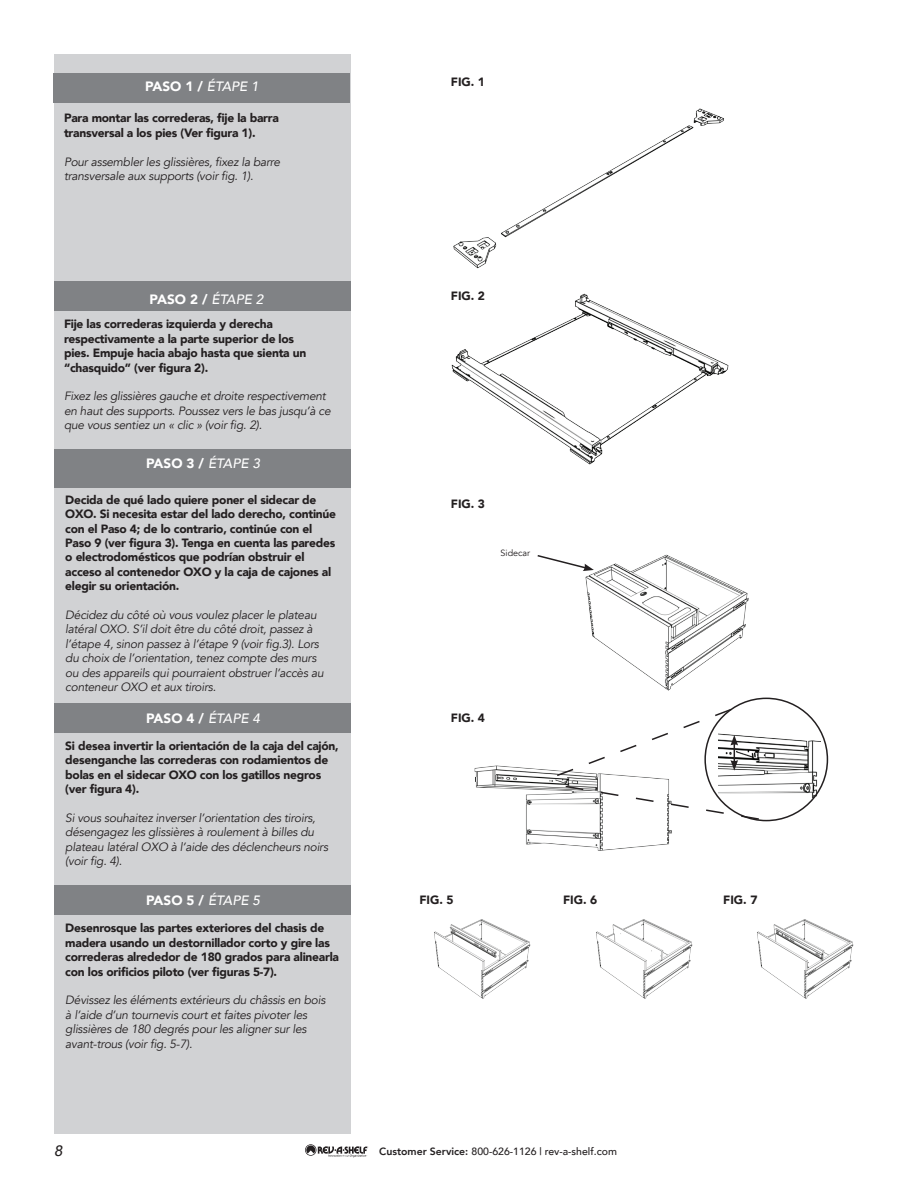
<style>
.page{position:relative;width:918px;height:1188px;background:#fff}
.page>*{position:absolute;margin:0;border:0;box-sizing:border-box;transform-origin:0 0}
.t1{font:italic 500 15px "Avenir";color:#231f20}
.t2{font:900 13.5px "Avenir";color:#fff}
.t3{font:900 12px/14.4px "Avenir";letter-spacing:-.02em;color:#231f20}
.t4{font:italic 12px/14.4px "Avenir";letter-spacing:-.02em;color:#231f20}
.t5{font:500 10.5px "Avenir";color:#231f20}
.t6{font:9px "Avenir";color:#231f20}
.s1{font-weight:500;font-style:italic}
.s2{font-weight:800}
</style>
<div class="page">
<svg style="left:305px;top:1144px;width:63px;height:13px"></svg>
<img style="left:474px;top:765px;width:198px;height:86px">
<img style="left:719px;top:726px;width:101px;height:72px">
<img style="left:434px;top:919px;width:97px;height:80px">
<img style="left:596px;top:919px;width:97px;height:80px">
<img style="left:757px;top:919px;width:97px;height:80px">
<div style="left:54px;top:54px;width:297px;height:1080px;background:#d1d2d4"></div>
<div style="left:55px;top:281px;width:296px;height:30px;background:#808285"></div>
<div style="left:55px;top:449px;width:296px;height:39px;background:#808285"></div>
<div style="left:55px;top:703px;width:296px;height:30px;background:#808285"></div>
<div style="left:55px;top:885px;width:296px;height:30px;background:#808285"></div>
<div style="left:54px;top:73px;width:296px;height:30px;background:#808285"></div>
<img style="left:453px;top:108px;width:271px;height:161px">
<img style="left:451px;top:293px;width:278px;height:172px">
<img style="left:585px;top:554px;width:164px;height:137px">
<svg style="left:537px;top:554px;width:57px;height:17px"></svg>
<svg style="left:564px;top:785px;width:197px;height:36px"></svg>
<svg style="left:555px;top:708px;width:183px;height:69px"></svg>
<p class="t2" style="left:145px;top:75px;width:115px">PASO 1 / <span class="s1">ÉTAPE 1</span></p>
<p class="t3" style="left:64px;top:111px;width:217px">Para montar las correderas, fije la barra transversal a los pies (Ver figura 1).</p>
<p class="t4" style="left:64px;top:155px;width:218px">Pour assembler les glissières, fixez la barre transversale aux supports (voir fig. 1).</p>
<p class="t2" style="left:150px;top:288px;width:115px">PASO 2 / <span class="s1">ÉTAPE 2</span></p>
<p class="t3" style="left:64px;top:317px;width:244px">Fije las correderas izquierda y derecha respectivamente a la parte superior de los pies. Empuje hacia abajo hasta que sienta un “chasquido” (ver figura 2).</p>
<p class="t4" style="left:64px;top:389px;width:268px">Fixez les glissières gauche et droite respectivement en haut des supports. Poussez vers le bas jusqu’à ce que vous sentiez un « clic » (voir fig. 2).</p>
<p class="t2" style="left:146px;top:452px;width:115px">PASO 3 / <span class="s1">ÉTAPE 3</span></p>
<p class="t3" style="left:65px;top:492px;width:272px">Decida de qué lado quiere poner el sidecar de OXO. Si necesita estar del lado derecho, continúe con el Paso 4; de lo contrario, continúe con el Paso 9 (ver figura 3). Tenga en cuenta las paredes o electrodomésticos que podrían obstruir el acceso al contenedor OXO y la caja de cajones al elegir su orientación.</p>
<p class="t4" style="left:65px;top:608px;width:260px">Décidez du côté où vous voulez placer le plateau latéral OXO. S’il doit être du côté droit, passez à l’étape 4, sinon passez à l’étape 9 (voir fig.3). Lors du choix de l’orientation, tenez compte des murs ou des appareils qui pourraient obstruer l’accès au conteneur OXO et aux tiroirs.</p>
<p class="t2" style="left:146px;top:707px;width:115px">PASO 4 / <span class="s1">ÉTAPE 4</span></p>
<p class="t3" style="left:65px;top:738px;width:275px">Si desea invertir la orientación de la caja del cajón, desenganche las correderas con rodamientos de bolas en el sidecar OXO con los gatillos negros (ver figura 4).</p>
<p class="t4" style="left:65px;top:811px;width:264px">Si vous souhaitez inverser l’orientation des tiroirs, désengagez les glissières à roulement à billes du plateau latéral OXO à l’aide des déclencheurs noirs (voir fig. 4).</p>
<p class="t2" style="left:146px;top:889px;width:115px">PASO 5 / <span class="s1">ÉTAPE 5</span></p>
<p class="t3" style="left:65px;top:921px;width:275px">Desenrosque las partes exteriores del chasis de madera usando un destornillador corto y gire las correderas alrededor de 180 grados para alinearla con los orificios piloto (ver figuras 5-7).</p>
<p class="t4" style="left:65px;top:993px;width:262px">Dévissez les éléments extérieurs du châssis en bois à l’aide d’un tournevis court et faites pivoter les glissières de 180 degrés pour les aligner sur les avant-trous (voir fig. 5-7).</p>
<p class="t3" style="left:451px;top:75px;width:36px">FIG. 1</p>
<p class="t3" style="left:451px;top:288px;width:36px">FIG. 2</p>
<p class="t3" style="left:451px;top:496px;width:36px">FIG. 3</p>
<p class="t6" style="left:501px;top:548px;width:31px">Sidecar</p>
<p class="t3" style="left:451px;top:710px;width:36px">FIG. 4</p>
<p class="t3" style="left:419px;top:892px;width:36px">FIG. 5</p>
<p class="t3" style="left:563px;top:892px;width:36px">FIG. 6</p>
<p class="t3" style="left:723px;top:892px;width:36px">FIG. 7</p>
<p class="t1" style="left:54px;top:1142px;width:10px">8</p>
<p class="t5" style="left:379px;top:1142px;width:239px"><span class="s2">Customer Service:</span> 800-626-1126 | rev-a-shelf.com</p>
</div>
